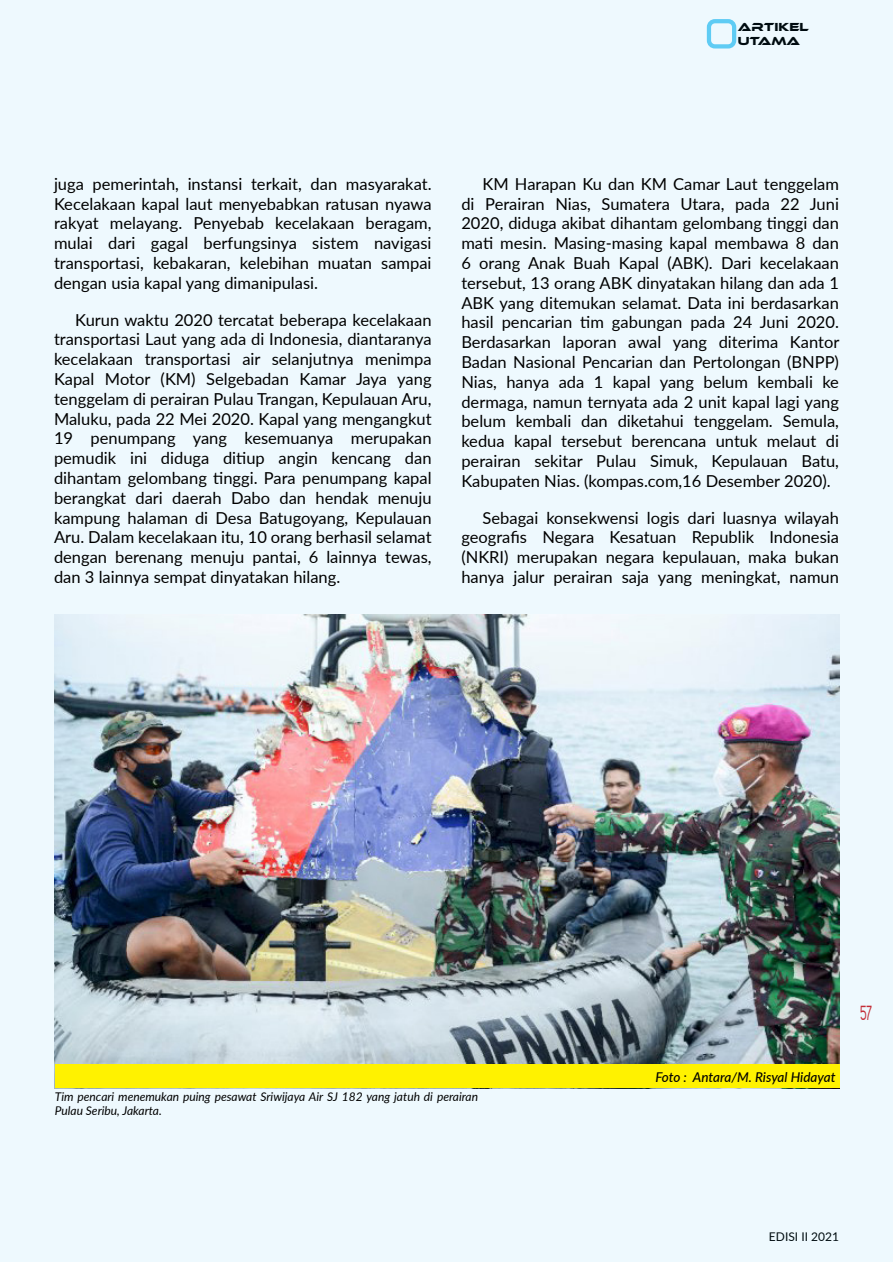
<style>
.page{position:relative;width:893px;height:1263px;background:#fff}
.page>*{position:absolute;margin:0;border:0;box-sizing:border-box;transform-origin:0 0}
.t1{font:18px "Lulusma";color:#d2232a;scale:.66 1}
.t2{font:16.5px/19.8px "Lato";color:#000;text-align:justify}
.t3{font:italic 500 13.5px "Lato";letter-spacing:-.005em;color:#000}
.t4{font:italic 12px/13.5px "Lato";color:#000}
.t5{font:12px/14.4px "Ethnocentric Rg";color:#000}
.t6{font:12px "Lato";color:#000}
</style>
<div class="page">
<div style="left:0;top:1px;width:893px;height:1261px;background:#eef9fe"></div>
<img style="left:55px;top:614px;width:785px;height:475px">
<div style="left:55px;top:1064px;width:785px;height:24px;background:#fff200"></div>
<p class="t5" style="left:738px;top:20px;width:73px">ARTIKEL<br>UTAMA</p>
<p class="t2" style="left:54px;top:173px;width:379px">juga pemerintah, instansi terkait, dan masyarakat.<br>Kecelakaan kapal laut menyebabkan ratusan nyawa rakyat melayang. Penyebab kecelakaan beragam, mulai dari gagal berfungsinya sistem navigasi transportasi, kebakaran, kelebihan muatan sampai dengan usia kapal yang dimanipulasi.</p>
<p class="t2" style="left:54px;top:309px;width:379px;text-indent:21px">Kurun waktu 2020 tercatat beberapa kecelakaan transportasi Laut yang ada di Indonesia, diantaranya kecelakaan transportasi air selanjutnya menimpa Kapal Motor (KM) Selgebadan Kamar Jaya yang tenggelam di perairan Pulau Trangan, Kepulauan Aru, Maluku, pada 22 Mei 2020. Kapal yang mengangkut 19 penumpang yang kesemuanya merupakan pemudik ini diduga ditiup angin kencang dan dihantam gelombang tinggi. Para penumpang kapal berangkat dari daerah Dabo dan hendak menuju kampung halaman di Desa Batugoyang, Kepulauan Aru. Dalam kecelakaan itu, 10 orang berhasil selamat dengan berenang menuju pantai, 6 lainnya tewas, dan 3 lainnya sempat dinyatakan hilang.</p>
<p class="t2" style="left:461px;top:173px;width:379px;text-indent:21px">KM Harapan Ku dan KM Camar Laut tenggelam di Perairan Nias, Sumatera Utara, pada 22 Juni 2020, diduga akibat dihantam gelombang tinggi dan mati mesin. Masing-masing kapal membawa 8 dan 6 orang Anak Buah Kapal (ABK). Dari kecelakaan tersebut, 13 orang ABK dinyatakan hilang dan ada 1<br>ABK yang ditemukan selamat. Data ini berdasarkan hasil pencarian tim gabungan pada 24 Juni 2020.<br>Berdasarkan laporan awal yang diterima Kantor Badan Nasional Pencarian dan Pertolongan (BNPP)<br>Nias, hanya ada 1 kapal yang belum kembali ke dermaga, namun ternyata ada 2 unit kapal lagi yang belum kembali dan diketahui tenggelam. Semula, kedua kapal tersebut berencana untuk melaut di perairan sekitar Pulau Simuk, Kepulauan Batu, Kabupaten Nias. (kompas.com,16 Desember 2020).</p>
<p class="t2" style="left:461px;top:507px;width:379px;text-indent:21px">Sebagai konsekwensi logis dari luasnya wilayah geografis Negara Kesatuan Republik Indonesia (NKRI) merupakan negara kepulauan, maka bukan hanya jalur perairan saja yang meningkat, namun</p>
<p class="t4" style="left:55px;top:1090px;width:425px">Tim pencari menemukan puing pesawat Sriwijaya Air SJ 182 yang jatuh di perairan<br>Pulau Seribu, Jakarta.</p>
<p class="t3" style="left:655px;top:1067px;width:182px">Foto : Antara/M. Risyal Hidayat</p>
<p class="t1" style="left:860px;top:1003px;width:19px">57</p>
<p class="t6" style="left:769px;top:1228px;width:71px">EDISI II 2021</p>
</div>
